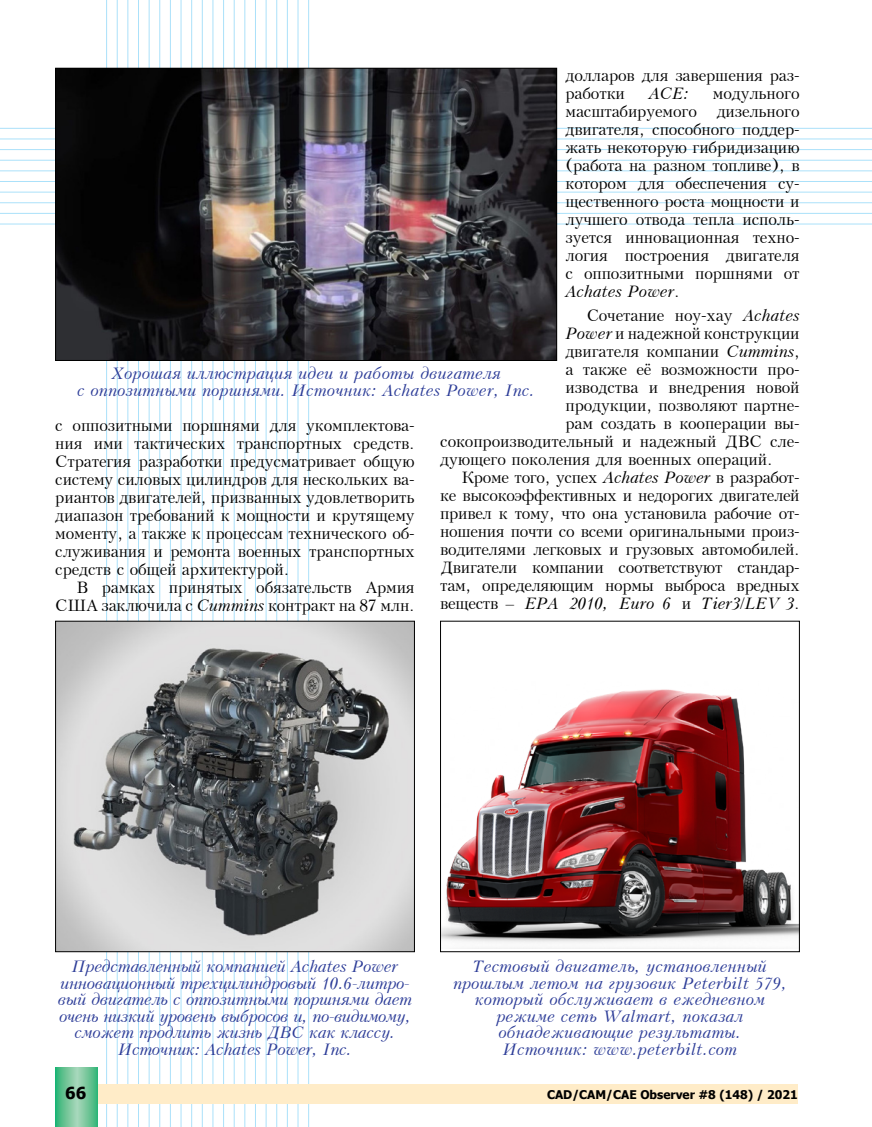
<style>
.page{position:relative;width:872px;height:1127px;background:#fff}
.page>*{position:absolute;margin:0;border:0;box-sizing:border-box;transform-origin:0 0}
.t1{font:16.5px/18px "Peterburg";letter-spacing:-.01em;color:#000;text-align:justify}
.t2{font:italic 16.5px/16.5px "Peterburg";color:#2d3d98;text-align:center}
.t3{font:italic 16.5px/16.5px "Peterburg";letter-spacing:-.02em;color:#2d3d98;text-align:center}
.t4{font:italic 16.5px "Peterburg";letter-spacing:-.02em;color:#000}
.t5{font:700 16.5px "Tahoma";color:#000}
.t6{font:700 12px "Tahoma";color:#000}
.s1{font-style:italic}
.s2{font-style:normal}
.s3{font-family:"Times New Roman";font-style:normal}
</style>
<div class="page">
<hr style="left:106px;top:0;width:1px;height:1127px;background:#abe1fa">
<hr style="left:117px;top:0;width:1px;height:1127px;background:#abe1fa">
<hr style="left:128px;top:0;width:1px;height:1127px;background:#abe1fa">
<hr style="left:138px;top:0;width:1px;height:1127px;background:#abe1fa">
<hr style="left:149px;top:0;width:1px;height:1127px;background:#abe1fa">
<hr style="left:159px;top:0;width:1px;height:1127px;background:#abe1fa">
<hr style="left:170px;top:0;width:1px;height:1127px;background:#abe1fa">
<hr style="left:181px;top:0;width:1px;height:1127px;background:#abe1fa">
<hr style="left:191px;top:0;width:1px;height:1127px;background:#abe1fa">
<hr style="left:202px;top:0;width:1px;height:1127px;background:#abe1fa">
<hr style="left:213px;top:0;width:1px;height:1127px;background:#abe1fa">
<hr style="left:223px;top:0;width:1px;height:1127px;background:#abe1fa">
<hr style="left:234px;top:0;width:1px;height:1127px;background:#abe1fa">
<hr style="left:244px;top:0;width:1px;height:1127px;background:#abe1fa">
<hr style="left:255px;top:0;width:1px;height:1127px;background:#abe1fa">
<hr style="left:266px;top:0;width:1px;height:1127px;background:#abe1fa">
<hr style="left:276px;top:0;width:1px;height:1127px;background:#abe1fa">
<hr style="left:287px;top:0;width:1px;height:1127px;background:#abe1fa">
<hr style="left:298px;top:0;width:1px;height:1127px;background:#abe1fa">
<hr style="left:308px;top:0;width:1px;height:1127px;background:#abe1fa">
<hr style="left:0;top:128px;width:872px;height:1px;background:#abe1fa">
<hr style="left:0;top:139px;width:872px;height:1px;background:#abe1fa">
<hr style="left:0;top:149px;width:872px;height:1px;background:#abe1fa">
<hr style="left:0;top:160px;width:872px;height:1px;background:#abe1fa">
<hr style="left:0;top:171px;width:872px;height:1px;background:#abe1fa">
<hr style="left:0;top:181px;width:872px;height:1px;background:#abe1fa">
<hr style="left:0;top:192px;width:872px;height:1px;background:#abe1fa">
<hr style="left:0;top:202px;width:872px;height:1px;background:#abe1fa">
<hr style="left:0;top:213px;width:872px;height:1px;background:#abe1fa">
<hr style="left:0;top:224px;width:872px;height:1px;background:#abe1fa">
<div style="left:55px;top:1084px;width:743px;height:20px;background:#ffecc8"></div>
<svg style="left:55px;top:1068px;width:43px;height:59px;background:#6cc597"></svg>
<img style="left:57px;top:70px;width:498px;height:289px">
<div style="left:55px;top:68px;width:502px;height:293px;border:1px solid #000"></div>
<img style="left:57px;top:623px;width:356px;height:327px">
<div style="left:55px;top:621px;width:360px;height:331px;border:1px solid #000"></div>
<img style="left:442px;top:689px;width:355px;height:254px">
<div style="left:440px;top:621px;width:359px;height:331px;border:1px solid #000"></div>
<p class="t1" style="left:565px;top:66px;width:236px">долларов для завершения раз&shy;работки</p>
<p class="t4" style="left:649px;top:84px;width:42px">ACE:</p>
<p class="t1" style="left:565px;top:84px;width:236px;text-indent:147px">модульного масштабируемого дизельного двигателя, способного поддер&shy;жать некоторую гибридизацию (работа на разном топливе), в котором для обеспечения су&shy;щественного роста мощности и лучшего отвода тепла исполь&shy;зуется инновационная техно&shy;логия построения двигателя с оппозитными поршнями от <span class="s1">Achates Power</span>.</p>
<p class="t1" style="left:587px;top:306px;width:214px">Сочетание ноу-хау <span class="s1">Achates</span></p>
<p class="t1" style="left:565px;top:324px;width:236px"><span class="s1">Power</span> и надежной конструкции</p>
<p class="t1" style="left:565px;top:342px;width:236px">двигателя компании <span class="s1">Cummins</span>,</p>
<p class="t1" style="left:565px;top:360px;width:236px">а также её возможности про-</p>
<p class="t1" style="left:565px;top:378px;width:236px">изводства и внедрения новой</p>
<p class="t1" style="left:565px;top:396px;width:236px">продукции, позволяют партне-</p>
<p class="t1" style="left:565px;top:414px;width:236px">рам создать в кооперации вы-</p>
<p class="t1" style="left:440px;top:432px;width:361px">сокопроизводительный и надежный ДВС сле-</p>
<p class="t1" style="left:440px;top:450px;width:334px">дующего поколения для военных операций.</p>
<p class="t1" style="left:461px;top:468px;width:340px">Кроме того, успех <span class="s1">Achates Power</span> в разработ-</p>
<p class="t1" style="left:440px;top:486px;width:361px">ке высокоэффективных и недорогих двигателей</p>
<p class="t1" style="left:440px;top:504px;width:361px">привел к тому, что она установила рабочие от-</p>
<p class="t1" style="left:440px;top:522px;width:361px">ношения почти со всеми оригинальными произ-</p>
<p class="t1" style="left:440px;top:540px;width:361px">водителями легковых и грузовых автомобилей.</p>
<p class="t1" style="left:440px;top:558px;width:361px">Двигатели компании соответствуют стандар-</p>
<p class="t1" style="left:440px;top:576px;width:361px">там, определяющим нормы выброса вредных</p>
<p class="t4" style="left:440px;top:594px;width:361px"><span class="s2">веществ</span> <span class="s3">–</span> EPA 2010, Euro 6 <span class="s2">и</span> Tier3<span class="s3">/</span>LEV 3<span class="s2">.</span></p>
<p class="t2" style="left:77px;top:366px;width:459px">Хорошая иллюстрация идеи и работы двигателя<br>с оппозитными поршнями. Источник: Achates Power, Inc.</p>
<p class="t1" style="left:55px;top:416px;width:361px">с оппозитными поршнями для укомплектова&shy;ния ими тактических транспортных средств.<br>Стратегия разработки предусматривает общую систему силовых цилиндров для нескольких ва&shy;риантов двигателей, призванных удовлетворить диапазон требований к мощности и крутящему моменту, а также к процессам технического об&shy;служивания и ремонта военных транспортных средств с общей архитектурой.</p>
<p class="t1" style="left:55px;top:578px;width:361px;text-align:right">В рамках принятых обязательств Армия<br>США заключила с <span class="s1">Cummins</span> контракт на 87 млн.</p>
<p class="t3" style="left:58px;top:958px;width:356px">Представленный компанией Achates Power инновационный трехцилиндровый 10.6-литро&shy;вый двигатель с оппозитными поршнями дает очень низкий уровень выбросов и, по-видимому, сможет продлить жизнь ДВС как классу.<br>Источник: Achates Power, Inc.</p>
<p class="t2" style="left:453px;top:958px;width:335px">Тестовый двигатель, установленный прошлым летом на грузовик Peterbilt 579, который обслуживает в ежедневном режиме сеть Walmart, показал обнадеживающие результаты.<br>Источник: www.peterbilt.com</p>
<p class="t5" style="left:65px;top:1081px;width:23px">66</p>
<p class="t6" style="left:547px;top:1086px;width:252px">CAD/CAM/CAE Observer #8 (148) / 2021</p>
</div>
